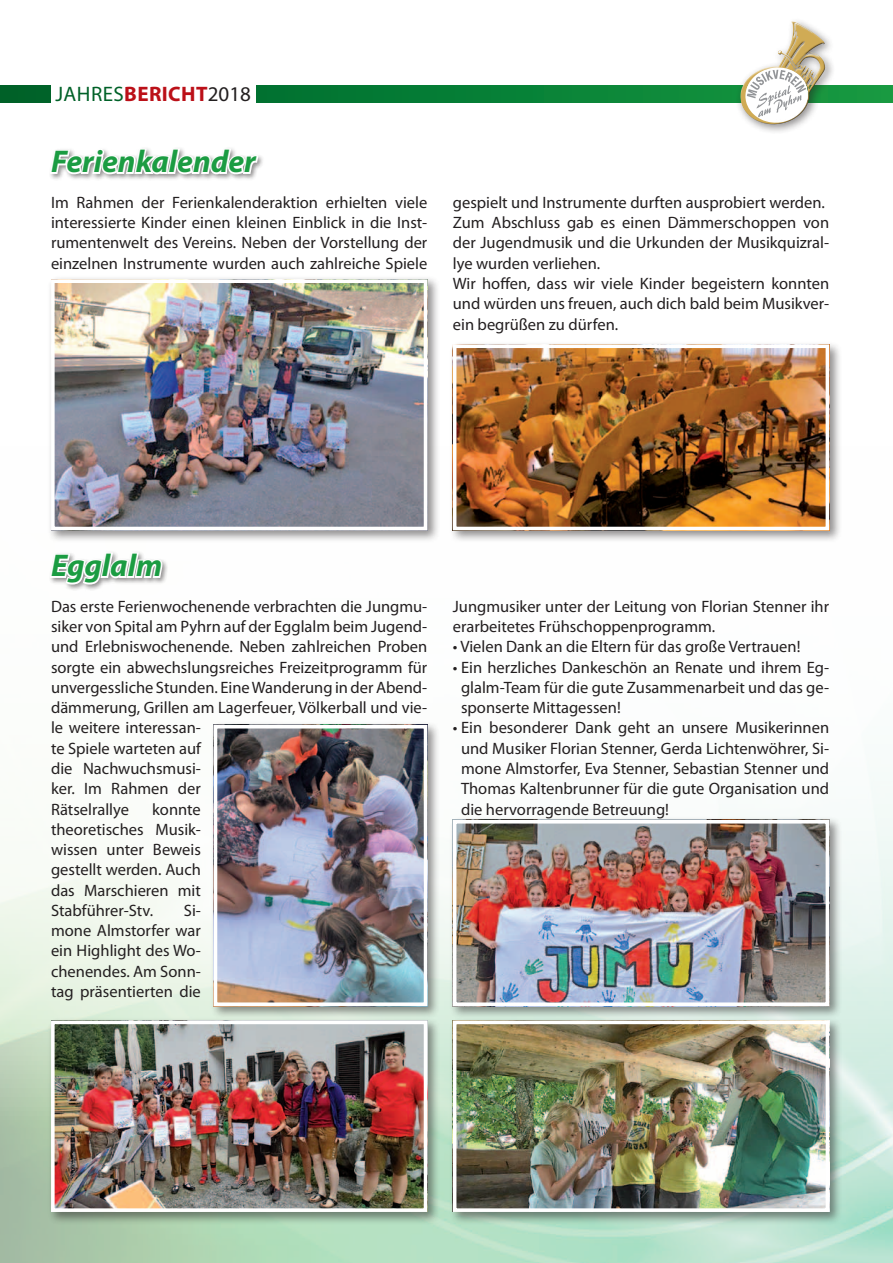
<style>
.page{position:relative;width:893px;height:1263px;background:#fff}
.page>*{position:absolute;margin:0;border:0;box-sizing:border-box;transform-origin:0 0}
.t1{font:italic 700 31.5px "Myriad Pro";color:#1b9c42}
.t2{font:700 21px "Myriad Pro";letter-spacing:.02em;color:#bb1018}
.t3{font:16.5px/20.2px "Myriad Pro";color:#231f20;text-align:justify}
.s1{font-weight:400;color:#006128}
.s2{font-weight:400;color:#231f20}
</style>
<div class="page">
<svg style="left:0;top:85px;width:893px;height:17px;background:#087f36"></svg>
<div style="left:735px;top:17px;width:101px;height:118px;background:#231f20;opacity:.5"></div>
<div style="left:739px;top:22px;width:88px;height:104px;background:#231f20;opacity:.75"></div>
<div style="left:51px;top:85px;width:204px;height:17px;background:#fff"></div>
<div style="left:49px;top:147px;width:216px;height:34px;background:#231f20;opacity:.5"></div>
<svg style="left:49px;top:147px;width:211px;height:29px"></svg>
<div style="left:47px;top:276px;width:393px;height:267px;background:#231f20;opacity:.5"></div>
<img style="left:56px;top:284px;width:366px;height:241px">
<div style="left:51px;top:279px;width:376px;height:251px;border:4px solid #fff"></div>
<div style="left:449px;top:341px;width:393px;height:202px;background:#231f20;opacity:.5"></div>
<img style="left:458px;top:349px;width:366px;height:176px">
<div style="left:453px;top:344px;width:376px;height:186px;border:4px solid #fff"></div>
<div style="left:49px;top:551px;width:121px;height:41px;background:#231f20;opacity:.5"></div>
<svg style="left:49px;top:551px;width:115px;height:35px"></svg>
<div style="left:449px;top:816px;width:393px;height:203px;background:#231f20;opacity:.5"></div>
<img style="left:458px;top:825px;width:366px;height:176px">
<div style="left:453px;top:820px;width:376px;height:186px;border:4px solid #fff"></div>
<div style="left:47px;top:1017px;width:393px;height:208px;background:#231f20;opacity:.5"></div>
<img style="left:56px;top:1025px;width:366px;height:182px">
<div style="left:51px;top:1020px;width:376px;height:192px;border:4px solid #fff"></div>
<div style="left:449px;top:1017px;width:393px;height:208px;background:#231f20;opacity:.5"></div>
<img style="left:458px;top:1025px;width:366px;height:182px">
<div style="left:453px;top:1020px;width:376px;height:192px;border:4px solid #fff"></div>
<div style="left:210px;top:721px;width:230px;height:298px;background:#231f20;opacity:.5"></div>
<img style="left:219px;top:730px;width:203px;height:271px">
<div style="left:214px;top:725px;width:213px;height:281px;border:4px solid #fff"></div>
<p class="t2" style="left:55px;top:80px;width:197px"><span class="s1">JAHRES</span>BERICHT<span class="s2">2018</span></p>
<p class="t1" style="left:51px;top:141px;width:206px">Ferienkalender</p>
<p class="t3" style="left:51px;top:192px;width:378px">Im Rahmen der Ferienkalenderaktion erhielten viele interessierte Kinder einen kleinen Einblick in die Inst&shy;rumentenwelt des Vereins. Neben der Vorstellung der einzelnen Instrumente wurden auch zahlreiche Spiele</p>
<p class="t3" style="left:453px;top:192px;width:374px">gespielt und Instrumente durften ausprobiert werden.</p>
<p class="t3" style="left:453px;top:212px;width:378px">Zum Abschluss gab es einen Dämmerschoppen von der Jugendmusik und die Urkunden der Musikquizral&shy;lye wurden verliehen.</p>
<p class="t3" style="left:453px;top:273px;width:378px">Wir hoffen, dass wir viele Kinder begeistern konnten und würden uns freuen, auch dich bald beim Musikver&shy;ein begrüßen zu dürfen.</p>
<p class="t1" style="left:51px;top:545px;width:113px">Egglalm</p>
<p class="t3" style="left:51px;top:596px;width:378px;text-align:left">Das erste Ferienwochenende verbrachten die Jungmu&shy;siker von Spital am Pyhrn auf der Egglalm beim Jugend&shy;und Erlebniswochenende. Neben zahlreichen Proben sorgte ein abwechslungsreiches Freizeitprogramm für unvergessliche Stunden. Eine Wanderung in der Abend&shy;dämmerung, Grillen am Lagerfeuer, Völkerball und vie&shy;le weitere interessan-<br>te Spiele warteten auf<br>die Nachwuchsmusi-<br>ker. Im Rahmen der<br>Rätselrallye</p>
<p class="t3" style="left:51px;top:798px;width:151px;text-indent:101px">konnte theoretisches Musik&shy;wissen unter Beweis gestellt werden. Auch das Marschieren mit Stabführer-Stv.</p>
<p class="t3" style="left:51px;top:900px;width:151px;text-indent:133px">Si&shy;mone Almstorfer war ein Highlight des Wo&shy;chenendes. Am Sonn&shy;tag präsentierten die</p>
<p class="t3" style="left:453px;top:596px;width:378px">Jungmusiker unter der Leitung von Florian Stenner ihr erarbeitetes Frühschoppenprogramm.</p>
<p class="t3" style="left:453px;top:636px;width:349px">• Vielen Dank an die Eltern für das große Vertrauen!</p>
<p class="t3" style="left:461px;top:657px;width:370px;text-indent:-8px">• Ein herzliches Dankeschön an Renate und ihrem Eg&shy;glalm-Team für die gute Zusammenarbeit und das ge&shy;sponserte Mittagessen!</p>
<p class="t3" style="left:461px;top:717px;width:370px;text-indent:-8px">• Ein besonderer Dank geht an unsere Musikerinnen und Musiker Florian Stenner, Gerda Lichtenwöhrer, Si&shy;mone Almstorfer, Eva Stenner, Sebastian Stenner und Thomas Kaltenbrunner für die gute Organisation und die hervorragende Betreuung!</p>
</div>
